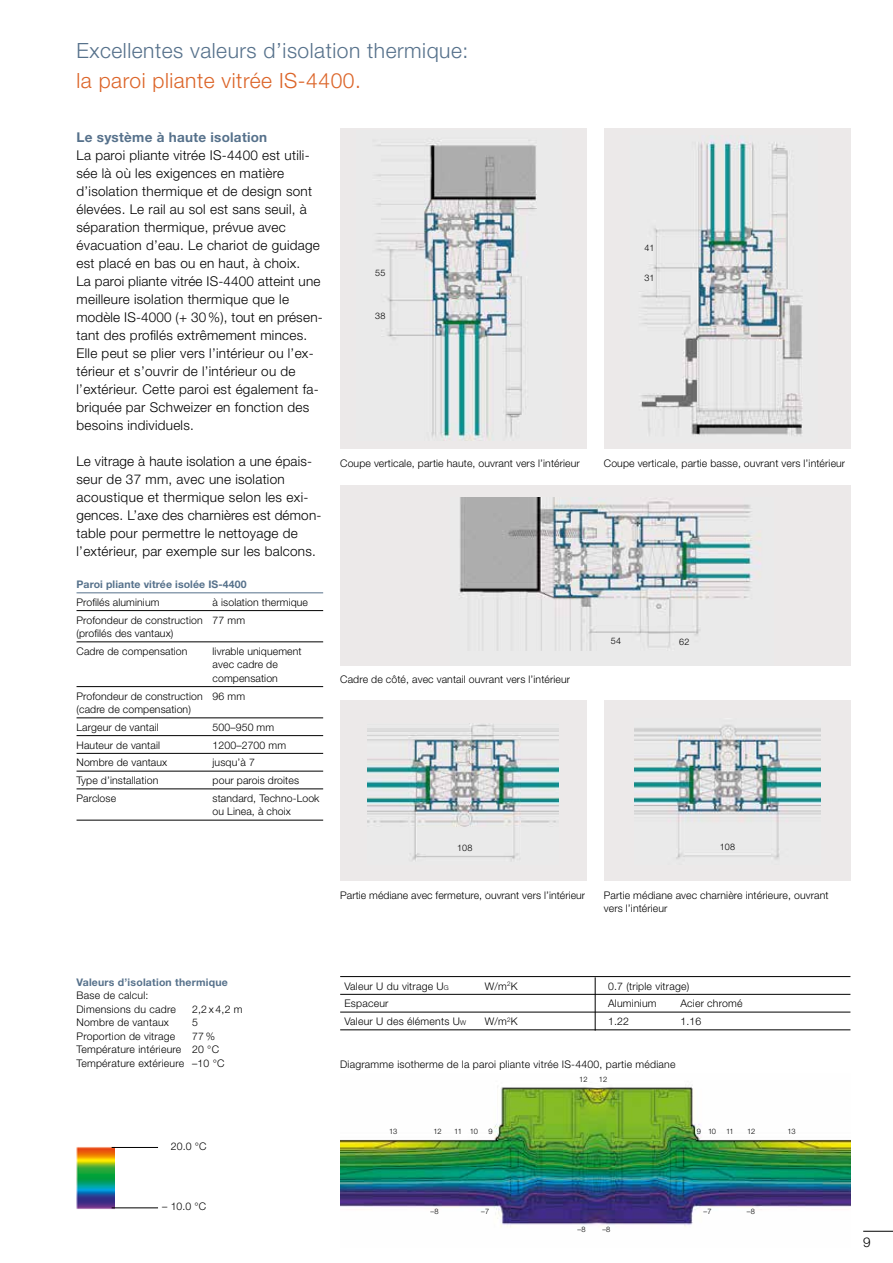
<style>
.page{position:relative;width:893px;height:1263px;background:#fff}
.page>*{position:absolute;margin:0;border:0;box-sizing:border-box;transform-origin:0 0}
.t1{font:300 21px "Helvetica Neue LT Std";letter-spacing:.025em;color:#56718b}
.t2{font:300 21px "Helvetica Neue LT Std";letter-spacing:.025em;color:#dc6529}
.t3{font:300 13.5px/18px "Helvetica Neue LT Std";letter-spacing:.02em;color:#000}
.t4{font:700 13.5px "Helvetica Neue LT Std";letter-spacing:.02em;color:#56718b}
.t5{font:300 10.5px/13.5px "Helvetica Neue LT Std";letter-spacing:.01em;color:#000}
.t6{font:700 10.5px "Helvetica Neue LT Std";letter-spacing:.01em;color:#56718b}
.t7{font:300 9px "Helvetica Neue LT Std";letter-spacing:.02em;color:#000}
.t8{font:300 7.5px "Helvetica Neue LT Std";letter-spacing:-.03em;color:#000}
.s1{font-size:6.6px}
</style>
<div class="page">
<hr style="left:863px;top:1231px;width:30px;height:1px;background:#000">
<div style="left:340px;top:485px;width:510px;height:180px;background:#ece9e9"></div>
<div style="left:340px;top:700px;width:247px;height:180px;background:#ece9e9"></div>
<div style="left:604px;top:700px;width:246px;height:180px;background:#ece9e9"></div>
<div style="left:340px;top:128px;width:247px;height:320px;background:#ece9e9"></div>
<div style="left:604px;top:128px;width:246px;height:320px;background:#ece9e9"></div>
<img style="left:376px;top:139px;width:161px;height:301px">
<img style="left:641px;top:135px;width:162px;height:301px">
<img style="left:451px;top:498px;width:323px;height:168px">
<img style="left:367px;top:724px;width:192px;height:137px">
<img style="left:635px;top:725px;width:186px;height:135px">
<hr style="left:77px;top:593px;width:246px;height:1px;background:#56718b">
<hr style="left:77px;top:610px;width:246px;height:1px;background:#000">
<hr style="left:77px;top:642px;width:246px;height:1px;background:#000">
<hr style="left:77px;top:686px;width:246px;height:1px;background:#000">
<hr style="left:77px;top:718px;width:246px;height:1px;background:#000">
<hr style="left:77px;top:735px;width:246px;height:1px;background:#000">
<hr style="left:77px;top:753px;width:246px;height:1px;background:#000">
<hr style="left:77px;top:771px;width:246px;height:1px;background:#000">
<hr style="left:77px;top:789px;width:246px;height:1px;background:#000">
<hr style="left:77px;top:820px;width:246px;height:1px;background:#000">
<img style="left:340px;top:1085px;width:510px;height:143px">
<hr style="left:340px;top:976px;width:510px;height:1px;background:#000">
<hr style="left:340px;top:994px;width:510px;height:1px;background:#000">
<hr style="left:340px;top:1012px;width:510px;height:1px;background:#000">
<hr style="left:340px;top:1029px;width:510px;height:1px;background:#000">
<img style="left:77px;top:1146px;width:38px;height:63px">
<hr style="left:112px;top:1147px;width:46px;height:1px;background:#000">
<hr style="left:112px;top:1207px;width:46px;height:1px;background:#000">
<hr style="left:595px;top:977px;width:1px;height:53px;background:#000">
<h1 class="t1" style="left:77px;top:37px;width:393px">Excellentes valeurs d’isolation thermique:</h1>
<h1 class="t2" style="left:77px;top:67px;width:286px">la paroi pliante vitrée IS-4400.</h1>
<p class="t4" style="left:77px;top:129px;width:192px">Le système à haute isolation</p>
<p class="t3" style="left:77px;top:146px;width:248px">La paroi pliante vitrée IS-4400 est utili&shy;sée là où les exigences en matière d’isolation thermique et de design sont élevées. Le rail au sol est sans seuil, à séparation thermique, prévue avec évacuation d’eau. Le chariot de guidage est placé en bas ou en haut, à choix.<br>La paroi pliante vitrée IS-4400 atteint une meilleure isolation thermique que le modèle IS-4000 (+ 30%), tout en présen&shy;tant des profilés extrêmement minces.<br>Elle peut se plier vers l’intérieur ou l’ex&shy;térieur et s’ouvrir de l’intérieur ou de l’extérieur. Cette paroi est également fa&shy;briquée par Schweizer en fonction des besoins individuels.</p>
<p class="t3" style="left:77px;top:452px;width:247px">Le vitrage à haute isolation a une épais&shy;seur de 37 mm, avec une isolation acoustique et thermique selon les exi&shy;gences. L’axe des charnières est démon&shy;table pour permettre le nettoyage de l’extérieur, par exemple sur les balcons.</p>
<p class="t6" style="left:77px;top:578px;width:171px">Paroi pliante vitrée isolée IS-4400</p>
<p class="t5" style="left:77px;top:595px;width:84px">Profilés aluminium</p>
<p class="t5" style="left:77px;top:593px;width:233px;line-height:17.7px;text-indent:136px">à isolation thermique<br>Profondeur de construction 77 mm</p>
<p class="t5" style="left:77px;top:624px;width:113px;line-height:17.7px">(profilés des vantaux)<br>Cadre de compensation</p>
<p class="t5" style="left:213px;top:644px;width:91px">livrable uniquement avec cadre de compensation</p>
<p class="t5" style="left:77px;top:689px;width:170px">Profondeur de construction 96 mm (cadre de compensation)</p>
<p class="t5" style="left:77px;top:720px;width:84px">Largeur de vantail</p>
<p class="t5" style="left:213px;top:720px;width:63px">500–950 mm</p>
<p class="t5" style="left:77px;top:738px;width:85px">Hauteur de vantail</p>
<p class="t5" style="left:213px;top:738px;width:75px">1200–2700 mm</p>
<p class="t5" style="left:77px;top:756px;width:92px">Nombre de vantaux</p>
<p class="t5" style="left:213px;top:756px;width:44px">jusqu’à 7</p>
<p class="t5" style="left:77px;top:773px;width:83px">Type d’installation</p>
<p class="t5" style="left:213px;top:773px;width:88px">pour parois droites</p>
<p class="t5" style="left:77px;top:791px;width:41px">Parclose</p>
<p class="t5" style="left:213px;top:791px;width:108px">standard, Techno-Look ou Linea, à choix</p>
<p class="t7" style="left:375px;top:268px;width:12px">55</p>
<p class="t7" style="left:375px;top:310px;width:12px">38</p>
<p class="t5" style="left:340px;top:456px;width:241px">Coupe verticale, partie haute, ouvrant vers l’intérieur</p>
<p class="t5" style="left:340px;top:672px;width:231px">Cadre de côté, avec vantail ouvrant vers l’intérieur</p>
<p class="t7" style="left:644px;top:242px;width:12px">41</p>
<p class="t7" style="left:644px;top:272px;width:12px">31</p>
<p class="t5" style="left:604px;top:456px;width:243px">Coupe verticale, partie basse, ouvrant vers l’intérieur</p>
<p class="t7" style="left:611px;top:636px;width:12px">54</p>
<p class="t7" style="left:679px;top:636px;width:12px">62</p>
<p class="t7" style="left:457px;top:842px;width:17px">108</p>
<p class="t7" style="left:720px;top:842px;width:17px">108</p>
<p class="t5" style="left:340px;top:888px;width:247px">Partie médiane avec fermeture, ouvrant vers l’intérieur</p>
<p class="t5" style="left:604px;top:888px;width:226px">Partie médiane avec charnière intérieure, ouvrant vers l’intérieur</p>
<p class="t6" style="left:77px;top:975px;width:153px">Valeurs d’isolation thermique</p>
<p class="t5" style="left:77px;top:988px;width:101px">Base de calcul:<br>Dimensions du cadre</p>
<p class="t5" style="left:192px;top:1002px;width:52px">2,2 x 4,2 m</p>
<p class="t5" style="left:77px;top:1015px;width:94px">Nombre de vantaux</p>
<p class="t5" style="left:192px;top:1015px;width:7px">5</p>
<p class="t5" style="left:77px;top:1029px;width:100px">Proportion de vitrage</p>
<p class="t5" style="left:77px;top:1029px;width:149px;text-indent:116px">77%<br>Température intérieure 20 °C<br>Température extérieure –10 °C</p>
<p class="t5" style="left:171px;top:1140px;width:37px">20.0 °C</p>
<p class="t5" style="left:162px;top:1199px;width:45px">– 10.0 °C</p>
<p class="t5" style="left:344px;top:979px;width:106px">Valeur U du vitrage U<span class="s1">G</span></p>
<p class="t5" style="left:485px;top:979px;width:34px">W/m<sup>2</sup>K</p>
<p class="t5" style="left:608px;top:979px;width:83px">0.7 (triple vitrage)</p>
<p class="t5" style="left:344px;top:996px;width:46px">Espaceur</p>
<p class="t5" style="left:608px;top:996px;width:50px">Aluminium</p>
<p class="t5" style="left:680px;top:996px;width:64px">Acier chromé</p>
<p class="t5" style="left:344px;top:1014px;width:123px">Valeur U des éléments U<span class="s1">W</span></p>
<p class="t5" style="left:485px;top:1014px;width:34px">W/m<sup>2</sup>K</p>
<p class="t5" style="left:608px;top:1014px;width:23px">1.22</p>
<p class="t5" style="left:680px;top:1014px;width:23px">1.16</p>
<p class="t5" style="left:340px;top:1058px;width:337px">Diagramme isotherme de la paroi pliante vitrée IS-4400, partie médiane</p>
<p class="t8" style="left:389px;top:1127px;width:10px">13</p>
<p class="t8" style="left:579px;top:1074px;width:10px">12</p>
<p class="t8" style="left:599px;top:1074px;width:10px">12</p>
<p class="t8" style="left:433px;top:1127px;width:10px">12</p>
<p class="t8" style="left:454px;top:1127px;width:25px">11 10</p>
<p class="t8" style="left:488px;top:1127px;width:6px">9</p>
<p class="t8" style="left:697px;top:1127px;width:21px">9 10</p>
<p class="t8" style="left:726px;top:1127px;width:9px">11</p>
<p class="t8" style="left:747px;top:1127px;width:9px">12</p>
<p class="t8" style="left:787px;top:1127px;width:10px">13</p>
<p class="t8" style="left:430px;top:1207px;width:10px">–8</p>
<p class="t8" style="left:481px;top:1207px;width:10px">–7</p>
<p class="t8" style="left:577px;top:1224px;width:10px">–8</p>
<p class="t8" style="left:602px;top:1224px;width:10px">–8</p>
<p class="t8" style="left:703px;top:1207px;width:10px">–7</p>
<p class="t8" style="left:747px;top:1207px;width:10px">–8</p>
<p class="t3" style="left:863px;top:1233px;width:9px">9</p>
</div>
